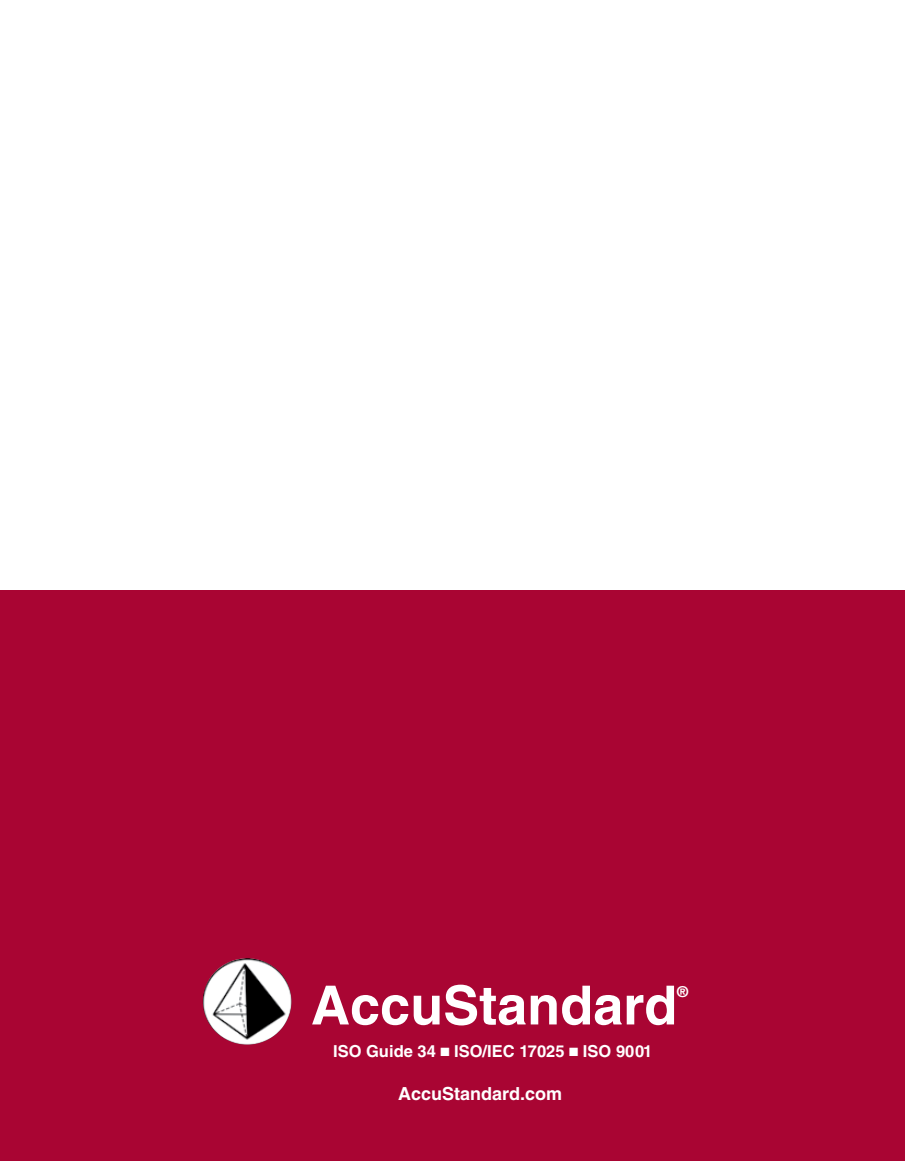
<style>
.page{position:relative;width:905px;height:1161px;background:#fff}
.page>*{position:absolute;margin:0;border:0;box-sizing:border-box;transform-origin:0 0}
.t1{font:700 54px "Helvetica LT Std";color:#fff}
.t2{font:700 18px "Helvetica LT Std";color:#fff}
.t3{font:700 16.5px "Helvetica LT Std";color:#fff}
.t4{font:700 15px "Helvetica LT Std";color:#fff}
</style>
<div class="page">
<div style="left:0;top:590px;width:904px;height:571px;background:#a90533"></div>
<img style="left:203px;top:958px;width:88px;height:87px">
<h1 class="t1" style="left:311px;top:973px;width:368px">AccuStandard</h1>
<p class="t4" style="left:677px;top:983px;width:13px">®</p>
<p class="t3" style="left:333px;top:1041px;width:321px">ISO Guide 34 ■ ISO/IEC 17025 ■ ISO 9001</p>
<p class="t2" style="left:398px;top:1082px;width:166px">AccuStandard.com</p>
</div>
